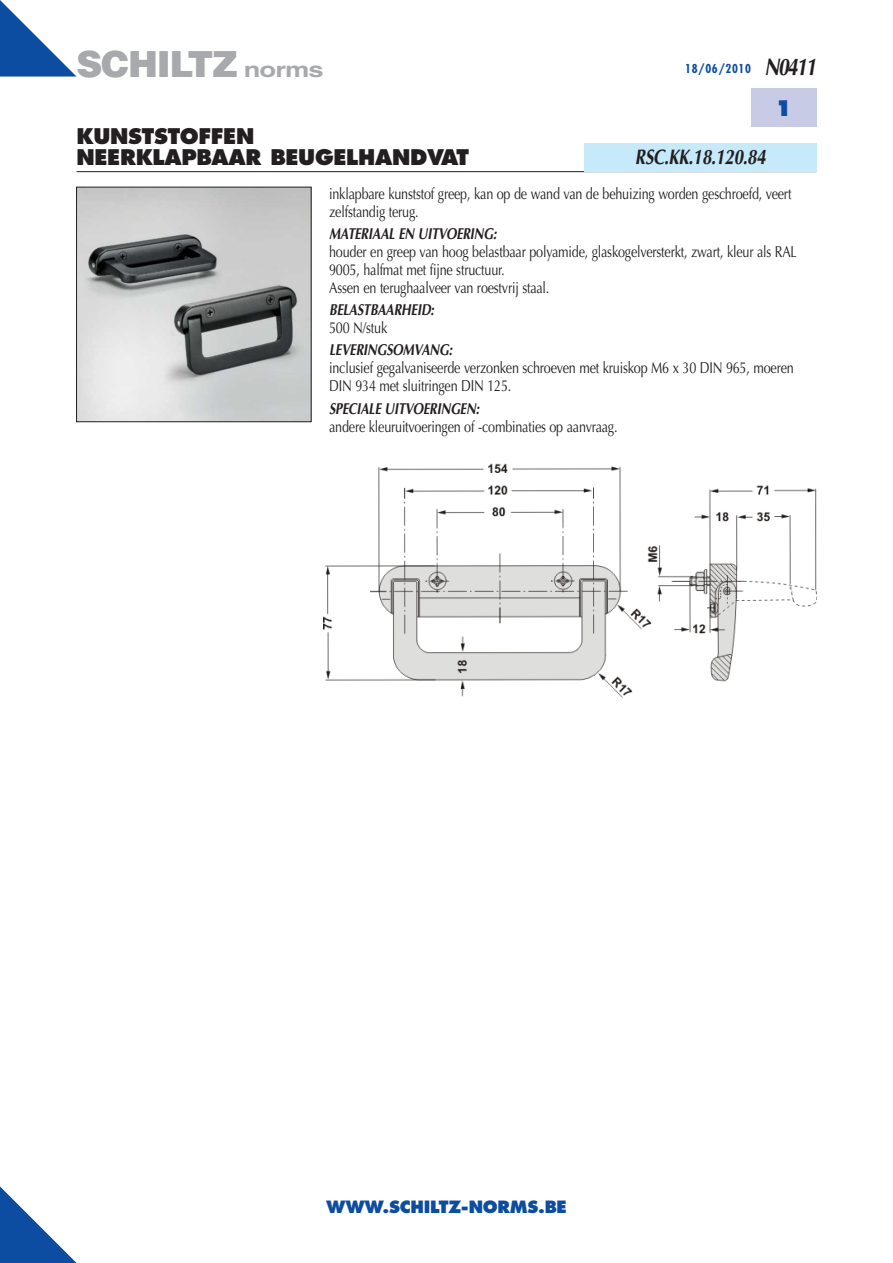
<style>
.page{position:relative;width:893px;height:1263px;background:#fff}
.page>*{position:absolute;margin:0;border:0;box-sizing:border-box;transform-origin:0 0}
.Normal_e{font:900 36px "Helvetica";letter-spacing:-.035em;color:#a8a9ad}
.Normal_e-2{font:italic 700 24px "Optima";letter-spacing:-.075em;color:#231f20;scale:.8 1}
._01_titre{font:800 21px/21px "Futura";letter-spacing:-.015em;color:#231f20}
._04_bloc_Art__DIN_IS{font:italic 700 21px "Optima";letter-spacing:-.015em;color:#231f20;scale:.8 1}
._01_titre-2{font:800 21px "Futura";color:#0d4da1}
._01_titre-3{font:800 16.5px "Futura";letter-spacing:-.015em;color:#0d4da1}
._03_body_txt{font:15.75px/18px "Optima";letter-spacing:-.015em;color:#231f20;scale:.8 1}
._03_body_txt-2{font:italic 700 15.75px/18px "Optima";letter-spacing:-.015em;color:#231f20;scale:.8 1}
.Titre_texte_NL{font:700 condensed 12px "Futura";letter-spacing:.05em;color:#0d4da1}
.s1{font-weight:700;font-size:21px}
.s2{font-weight:700;font-style:italic}
.s3{font-weight:400;font-style:normal}
</style>
<div class="page">
<svg style="left:0;top:1186px;width:77px;height:77px"></svg>
<hr style="left:77px;top:171px;width:739px;height:1px;background:#231f20">
<div style="left:751px;top:89px;width:65px;height:38px;background:#c7cbe6"></div>
<svg style="left:0;top:0;width:77px;height:77px"></svg>
<div style="left:584px;top:143px;width:232px;height:28px;background:#c6eafa"></div>
<img style="left:78px;top:189px;width:232px;height:231px">
<div style="left:76px;top:187px;width:236px;height:235px;border:1px solid #231f20"></div>
<img style="left:323px;top:463px;width:494px;height:234px">
<p class="Normal_e" style="left:77px;top:40px;width:248px">SCHILTZ <span class="s1">norms</span></p>
<p class="Titre_texte_NL" style="left:685px;top:61px;width:67px">18/06/2010</p>
<p class="Normal_e-2" style="left:764px;top:52px;width:66px">N0411</p>
<p class="_01_titre-2" style="left:775px;top:95px;width:19px">1</p>
<p class="_01_titre" style="left:77px;top:125px;width:394px">KUNSTSTOFFEN<br>NEERKLAPBAAR BEUGELHANDVAT</p>
<p class="_04_bloc_Art__DIN_IS" style="left:635px;top:145px;width:165px">RSC.KK.18.120.84</p>
<p class="_03_body_txt" style="left:329px;top:184px;width:579px">inklapbare kunststof greep, kan op de wand van de behuizing worden geschroefd, veert zelfstandig terug.</p>
<p class="_03_body_txt" style="left:329px;top:225px;width:586px"><span class="s2">MATERIAAL EN UITVOERING:<br></span>houder en greep van hoog belastbaar polyamide, glaskogelversterkt, zwart, kleur als RAL 9005, halfmat met fijne structuur.<br>Assen en terughaalveer van roestvrij staal.</p>
<p class="_03_body_txt-2" style="left:329px;top:301px;width:133px">BELASTBAARHEID:<br><span class="s3">500 N/stuk</span></p>
<p class="_03_body_txt" style="left:329px;top:341px;width:582px"><span class="s2">LEVERINGSOMVANG:<br></span>inclusief gegalvaniseerde verzonken schroeven met kruiskop M6 x 30 DIN 965, moeren<br>DIN 934 met sluitringen DIN 125.</p>
<p class="_03_body_txt" style="left:329px;top:399px;width:362px"><span class="s2">SPECIALE UITVOERINGEN:<br></span>andere kleuruitvoeringen of -combinaties op aanvraag.</p>
<p class="_04_bloc_Art__DIN_IS" style="left:677px;top:145px;width:60px">GWN.</p>
<p class="_01_titre-3" style="left:326px;top:1197px;width:242px">WWW.SCHILTZ-NORMS.BE</p>
</div>
